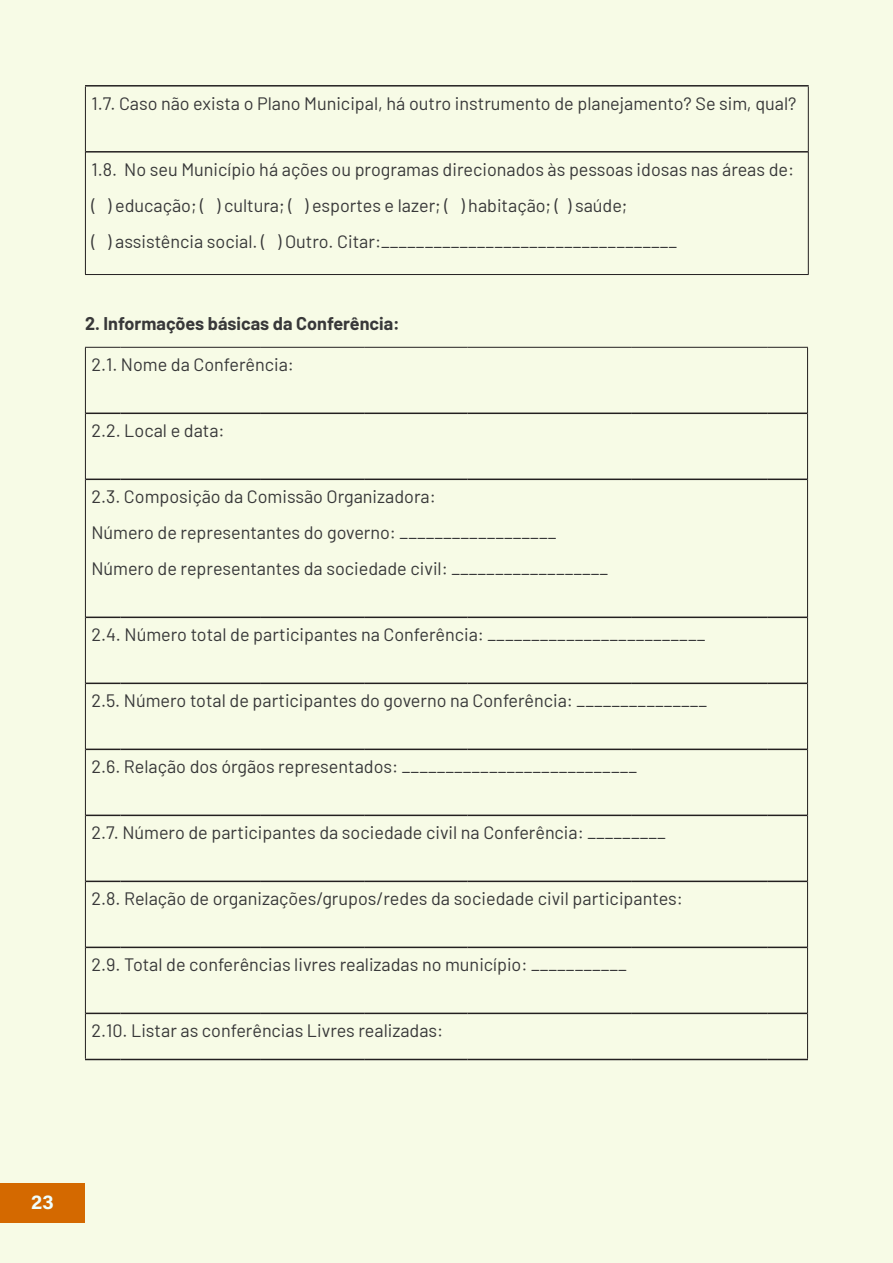
<style>
.page{position:relative;width:893px;height:1263px;background:#f7fbe6}
.page>*{position:absolute;margin:0;border:0;box-sizing:border-box;transform-origin:0 0}
.t1{font:20.25px "Acumin Variable Concept";color:#f0ffff}
.Corpo_de_texto{font:18px "Barlow";color:#383839}
.Corpo_de_texto-2{font:700 18px "Barlow";color:#383839}
</style>
<div class="page">
<div style="left:0;top:1183px;width:85px;height:40px;background:#d46900"></div>
<hr style="left:85px;top:85px;width:724px;height:2px;background:#231f20">
<hr style="left:86px;top:151px;width:722px;height:2px;background:#231f20">
<hr style="left:85px;top:87px;width:1px;height:65px;background:#231f20">
<hr style="left:808px;top:87px;width:1px;height:65px;background:#231f20">
<hr style="left:85px;top:152px;width:1px;height:122px;background:#231f20">
<hr style="left:808px;top:152px;width:1px;height:122px;background:#231f20">
<hr style="left:85px;top:274px;width:724px;height:1px;background:#231f20">
<hr style="left:85px;top:347px;width:36px;height:1px;background:#231f20">
<hr style="left:85px;top:348px;width:1px;height:65px;background:#231f20">
<hr style="left:121px;top:347px;width:140px;height:1px;background:#231f20">
<hr style="left:261px;top:347px;width:103px;height:1px;background:#231f20">
<hr style="left:364px;top:347px;width:103px;height:1px;background:#231f20">
<hr style="left:467px;top:347px;width:165px;height:1px;background:#231f20">
<hr style="left:632px;top:347px;width:136px;height:1px;background:#231f20">
<hr style="left:768px;top:347px;width:40px;height:1px;background:#231f20">
<hr style="left:807px;top:348px;width:1px;height:65px;background:#231f20">
<hr style="left:85px;top:413px;width:1px;height:66px;background:#231f20">
<hr style="left:807px;top:413px;width:1px;height:66px;background:#231f20">
<hr style="left:85px;top:479px;width:1px;height:138px;background:#231f20">
<hr style="left:807px;top:479px;width:1px;height:138px;background:#231f20">
<hr style="left:85px;top:617px;width:1px;height:66px;background:#231f20">
<hr style="left:807px;top:617px;width:1px;height:66px;background:#231f20">
<hr style="left:85px;top:683px;width:1px;height:66px;background:#231f20">
<hr style="left:807px;top:683px;width:1px;height:66px;background:#231f20">
<hr style="left:85px;top:749px;width:1px;height:66px;background:#231f20">
<hr style="left:807px;top:749px;width:1px;height:66px;background:#231f20">
<hr style="left:85px;top:815px;width:1px;height:66px;background:#231f20">
<hr style="left:807px;top:815px;width:1px;height:66px;background:#231f20">
<hr style="left:85px;top:881px;width:1px;height:66px;background:#231f20">
<hr style="left:807px;top:881px;width:1px;height:66px;background:#231f20">
<hr style="left:85px;top:947px;width:1px;height:66px;background:#231f20">
<hr style="left:807px;top:947px;width:1px;height:66px;background:#231f20">
<hr style="left:85px;top:1013px;width:1px;height:46px;background:#231f20">
<hr style="left:807px;top:1013px;width:1px;height:46px;background:#231f20">
<hr style="left:86px;top:413px;width:35px;height:1px;background:#231f20">
<hr style="left:121px;top:413px;width:140px;height:1px;background:#231f20">
<hr style="left:261px;top:413px;width:103px;height:1px;background:#231f20">
<hr style="left:364px;top:413px;width:103px;height:1px;background:#231f20">
<hr style="left:467px;top:413px;width:165px;height:1px;background:#231f20">
<hr style="left:632px;top:413px;width:136px;height:1px;background:#231f20">
<hr style="left:768px;top:413px;width:39px;height:1px;background:#231f20">
<hr style="left:86px;top:479px;width:35px;height:1px;background:#231f20">
<hr style="left:121px;top:479px;width:140px;height:1px;background:#231f20">
<hr style="left:261px;top:479px;width:103px;height:1px;background:#231f20">
<hr style="left:364px;top:479px;width:103px;height:1px;background:#231f20">
<hr style="left:467px;top:479px;width:165px;height:1px;background:#231f20">
<hr style="left:632px;top:479px;width:136px;height:1px;background:#231f20">
<hr style="left:768px;top:479px;width:39px;height:1px;background:#231f20">
<hr style="left:86px;top:617px;width:35px;height:1px;background:#231f20">
<hr style="left:121px;top:617px;width:140px;height:1px;background:#231f20">
<hr style="left:261px;top:617px;width:103px;height:1px;background:#231f20">
<hr style="left:364px;top:617px;width:103px;height:1px;background:#231f20">
<hr style="left:467px;top:617px;width:165px;height:1px;background:#231f20">
<hr style="left:632px;top:617px;width:136px;height:1px;background:#231f20">
<hr style="left:768px;top:617px;width:39px;height:1px;background:#231f20">
<hr style="left:86px;top:683px;width:35px;height:1px;background:#231f20">
<hr style="left:121px;top:683px;width:140px;height:1px;background:#231f20">
<hr style="left:261px;top:683px;width:103px;height:1px;background:#231f20">
<hr style="left:364px;top:683px;width:103px;height:1px;background:#231f20">
<hr style="left:467px;top:683px;width:165px;height:1px;background:#231f20">
<hr style="left:632px;top:683px;width:136px;height:1px;background:#231f20">
<hr style="left:768px;top:683px;width:39px;height:1px;background:#231f20">
<hr style="left:86px;top:749px;width:35px;height:1px;background:#231f20">
<hr style="left:121px;top:749px;width:140px;height:1px;background:#231f20">
<hr style="left:261px;top:749px;width:103px;height:1px;background:#231f20">
<hr style="left:364px;top:749px;width:103px;height:1px;background:#231f20">
<hr style="left:467px;top:749px;width:165px;height:1px;background:#231f20">
<hr style="left:632px;top:749px;width:136px;height:1px;background:#231f20">
<hr style="left:768px;top:749px;width:39px;height:1px;background:#231f20">
<hr style="left:86px;top:815px;width:35px;height:1px;background:#231f20">
<hr style="left:121px;top:815px;width:140px;height:1px;background:#231f20">
<hr style="left:261px;top:815px;width:103px;height:1px;background:#231f20">
<hr style="left:364px;top:815px;width:103px;height:1px;background:#231f20">
<hr style="left:467px;top:815px;width:165px;height:1px;background:#231f20">
<hr style="left:632px;top:815px;width:136px;height:1px;background:#231f20">
<hr style="left:768px;top:815px;width:39px;height:1px;background:#231f20">
<hr style="left:86px;top:881px;width:35px;height:1px;background:#231f20">
<hr style="left:121px;top:881px;width:140px;height:1px;background:#231f20">
<hr style="left:261px;top:881px;width:103px;height:1px;background:#231f20">
<hr style="left:364px;top:881px;width:103px;height:1px;background:#231f20">
<hr style="left:467px;top:881px;width:165px;height:1px;background:#231f20">
<hr style="left:632px;top:881px;width:136px;height:1px;background:#231f20">
<hr style="left:768px;top:881px;width:39px;height:1px;background:#231f20">
<hr style="left:86px;top:947px;width:35px;height:1px;background:#231f20">
<hr style="left:121px;top:947px;width:140px;height:1px;background:#231f20">
<hr style="left:261px;top:947px;width:103px;height:1px;background:#231f20">
<hr style="left:364px;top:947px;width:103px;height:1px;background:#231f20">
<hr style="left:467px;top:947px;width:165px;height:1px;background:#231f20">
<hr style="left:632px;top:947px;width:136px;height:1px;background:#231f20">
<hr style="left:768px;top:947px;width:39px;height:1px;background:#231f20">
<hr style="left:86px;top:1013px;width:35px;height:1px;background:#231f20">
<hr style="left:121px;top:1013px;width:140px;height:1px;background:#231f20">
<hr style="left:261px;top:1013px;width:103px;height:1px;background:#231f20">
<hr style="left:364px;top:1013px;width:103px;height:1px;background:#231f20">
<hr style="left:467px;top:1013px;width:165px;height:1px;background:#231f20">
<hr style="left:632px;top:1013px;width:136px;height:1px;background:#231f20">
<hr style="left:768px;top:1013px;width:39px;height:1px;background:#231f20">
<hr style="left:85px;top:1059px;width:36px;height:1px;background:#231f20">
<hr style="left:121px;top:1059px;width:140px;height:1px;background:#231f20">
<hr style="left:261px;top:1059px;width:103px;height:1px;background:#231f20">
<hr style="left:364px;top:1059px;width:103px;height:1px;background:#231f20">
<hr style="left:467px;top:1059px;width:165px;height:1px;background:#231f20">
<hr style="left:632px;top:1059px;width:136px;height:1px;background:#231f20">
<hr style="left:768px;top:1059px;width:40px;height:1px;background:#231f20">
<p class="Corpo_de_texto" style="left:91px;top:90px;width:707px">1.7. Caso não exista o Plano Municipal, há outro instrumento de planejamento? Se sim, qual?</p>
<p class="Corpo_de_texto" style="left:91px;top:156px;width:704px">1.8. No seu Município há ações ou programas direcionados às pessoas idosas nas áreas de:</p>
<p class="Corpo_de_texto" style="left:91px;top:192px;width:538px">( ) educação; ( ) cultura; ( ) esportes e lazer; ( ) habitação; ( ) saúde;</p>
<p class="Corpo_de_texto" style="left:91px;top:228px;width:587px">( ) assistência social. ( ) Outro. Citar:__________________________________</p>
<p class="Corpo_de_texto-2" style="left:85px;top:311px;width:316px">2. Informações básicas da Conferência:</p>
<p class="Corpo_de_texto" style="left:91px;top:352px;width:204px">2.1. Nome da Conferência:</p>
<p class="Corpo_de_texto" style="left:91px;top:418px;width:135px">2.2. Local e data:</p>
<p class="Corpo_de_texto" style="left:91px;top:484px;width:346px">2.3. Composição da Comissão Organizadora:</p>
<p class="Corpo_de_texto" style="left:91px;top:520px;width:466px">Número de representantes do governo: __________________</p>
<p class="Corpo_de_texto" style="left:91px;top:556px;width:518px">Número de representantes da sociedade civil: __________________</p>
<p class="Corpo_de_texto" style="left:91px;top:622px;width:615px">2.4. Número total de participantes na Conferência: _________________________</p>
<p class="Corpo_de_texto" style="left:91px;top:688px;width:617px">2.5. Número total de participantes do governo na Conferência: _______________</p>
<p class="Corpo_de_texto" style="left:91px;top:754px;width:547px">2.6. Relação dos órgãos representados: ___________________________</p>
<p class="Corpo_de_texto" style="left:91px;top:820px;width:576px">2.7. Número de participantes da sociedade civil na Conferência: _________</p>
<p class="Corpo_de_texto" style="left:91px;top:886px;width:593px">2.8. Relação de organizações/grupos/redes da sociedade civil participantes:</p>
<p class="Corpo_de_texto" style="left:91px;top:952px;width:537px">2.9. Total de conferências livres realizadas no município: ___________</p>
<p class="Corpo_de_texto" style="left:91px;top:1018px;width:353px">2.10. Listar as conferências Livres realizadas:</p>
<p class="t1" style="left:31px;top:1188px;width:24px">23</p>
</div>
